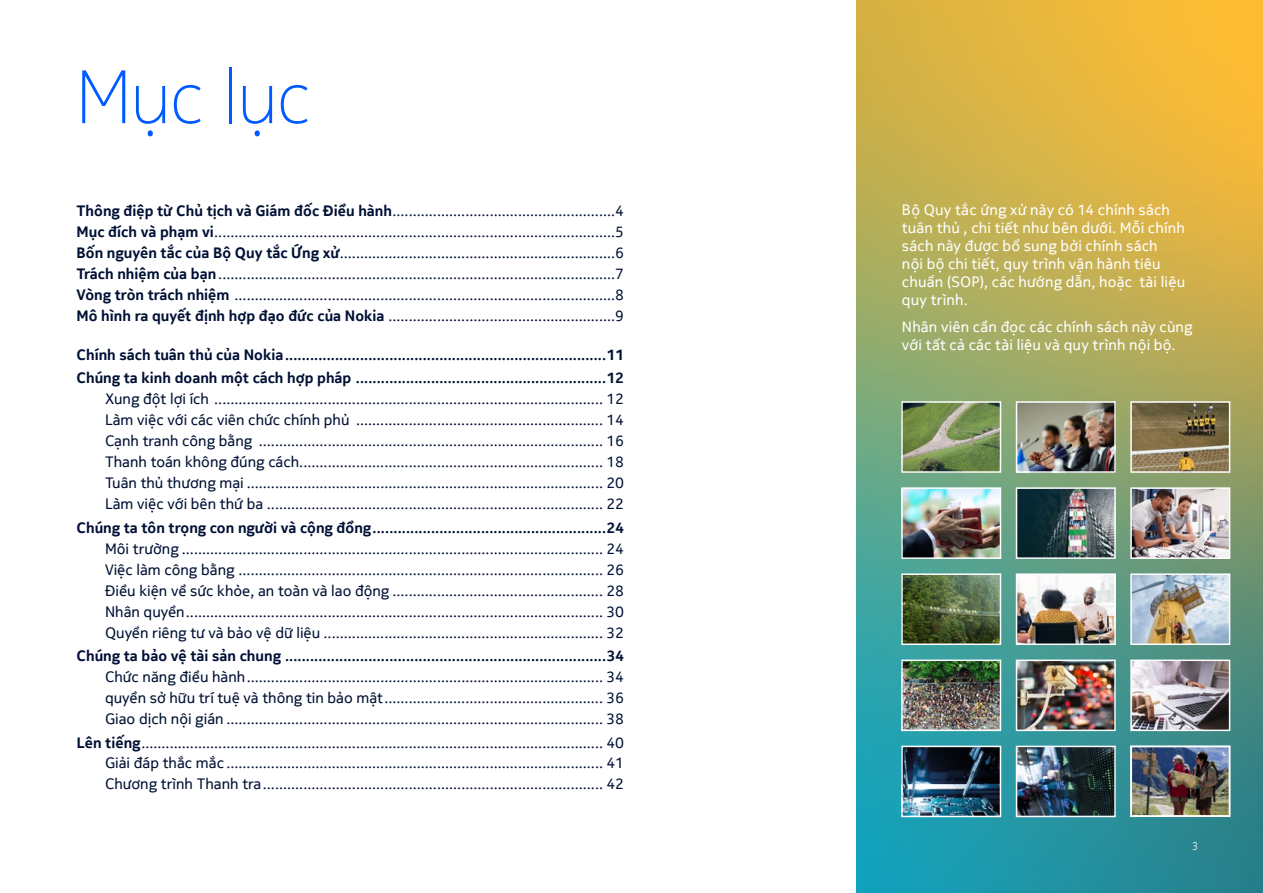
<style>
.page{position:relative;width:1263px;height:893px;background:#fff}
.page>*{position:absolute;margin:0;border:0;box-sizing:border-box;transform-origin:0 0}
.t1{font:200 75px "Nokia Pure Headline";color:#005aff}
.t2{font:15px/21px "Nokia Pure Text";color:#001135;text-align:justify}
.t3{font:700 15px/23.5px "Nokia Pure Text";color:#001135}
.t4{font:15px/18px "Nokia Pure Text";letter-spacing:.01em;color:#fff}
.t5{font:300 11.25px "Nokia Pure Text";color:#fff}
.s1{font-weight:500}
</style>
<div class="page">
<img style="left:857px;top:0;width:406px;height:893px">
<img style="left:1019px;top:490px;width:94px;height:66px">
<div style="left:1016px;top:487px;width:100px;height:72px;border:2px solid #fff"></div>
<img style="left:904px;top:404px;width:94px;height:66px">
<div style="left:901px;top:401px;width:100px;height:72px;border:2px solid #fff"></div>
<img style="left:1019px;top:404px;width:94px;height:66px">
<div style="left:1016px;top:401px;width:100px;height:72px;border:2px solid #fff"></div>
<img style="left:1133px;top:404px;width:94px;height:66px">
<div style="left:1130px;top:401px;width:100px;height:72px;border:2px solid #fff"></div>
<img style="left:904px;top:490px;width:94px;height:66px">
<div style="left:901px;top:487px;width:100px;height:72px;border:2px solid #fff"></div>
<img style="left:1133px;top:490px;width:94px;height:66px">
<div style="left:1130px;top:487px;width:100px;height:72px;border:2px solid #fff"></div>
<img style="left:904px;top:663px;width:94px;height:65px">
<div style="left:901px;top:660px;width:100px;height:71px;border:2px solid #fff"></div>
<img style="left:904px;top:576px;width:94px;height:66px">
<div style="left:901px;top:573px;width:100px;height:72px;border:2px solid #fff"></div>
<img style="left:1019px;top:576px;width:94px;height:66px">
<div style="left:1016px;top:573px;width:100px;height:72px;border:2px solid #fff"></div>
<img style="left:1133px;top:576px;width:94px;height:66px">
<div style="left:1130px;top:573px;width:100px;height:72px;border:2px solid #fff"></div>
<img style="left:1019px;top:663px;width:94px;height:65px">
<div style="left:1016px;top:660px;width:100px;height:71px;border:2px solid #fff"></div>
<img style="left:1133px;top:663px;width:94px;height:65px">
<div style="left:1130px;top:660px;width:100px;height:71px;border:2px solid #fff"></div>
<img style="left:904px;top:749px;width:94px;height:65px">
<div style="left:901px;top:746px;width:100px;height:71px;border:2px solid #fff"></div>
<img style="left:1019px;top:749px;width:94px;height:65px">
<div style="left:1016px;top:746px;width:100px;height:71px;border:2px solid #fff"></div>
<img style="left:1133px;top:748px;width:94px;height:66px">
<div style="left:1130px;top:745px;width:100px;height:72px;border:2px solid #fff"></div>
<h1 class="t1" style="left:77px;top:51px;width:235px">Mục lục</h1>
<p class="t2" style="left:77px;top:200px;width:549px"><span class="s1">Thông điệp từ Chủ tịch và Giám đốc Điều hành</span>.......................................................4<br><span class="s1">Mục đích và phạm vi</span>...................................................................................................5<br><span class="s1">Bốn nguyên tắc của Bộ Quy tắc Ứng xử</span>....................................................................6<br><span class="s1">Trách nhiệm của bạn</span>..................................................................................................7<br><span class="s1">Vòng tròn trách nhiệm</span> ..............................................................................................8<br><span class="s1">Mô hình ra quyết định hợp đạo đức của Nokia</span> ........................................................9</p>
<p class="t3" style="left:77px;top:343px;width:549px">Chính sách tuân thủ của Nokia.............................................................................11<br>Chúng ta kinh doanh một cách hợp pháp ............................................................12</p>
<p class="t2" style="left:105px;top:388px;width:521px">Xung đột lợi ích ................................................................................................ 12<br>Làm việc với các viên chức chính phủ ............................................................. 14<br>Cạnh tranh công bằng ..................................................................................... 16<br>Thanh toán không đúng cách........................................................................... 18<br>Tuân thủ thương mại ........................................................................................ 20<br>Làm việc với bên thứ ba ................................................................................... 22</p>
<p class="t3" style="left:77px;top:516px;width:549px">Chúng ta tôn trọng con người và cộng đồng........................................................24</p>
<p class="t2" style="left:105px;top:538px;width:521px">Môi trường ........................................................................................................ 24<br>Việc làm công bằng .......................................................................................... 26<br>Điều kiện về sức khỏe, an toàn và lao động .................................................... 28<br>Nhân quyền....................................................................................................... 30<br>Quyền riêng tư và bảo vệ dữ liệu ..................................................................... 32</p>
<p class="t3" style="left:77px;top:644px;width:549px">Chúng ta bảo vệ tài sản chung .............................................................................34</p>
<p class="t2" style="left:105px;top:666px;width:521px">Chức năng điều hành........................................................................................ 34 quyền sở hữu trí tuệ và thông tin bảo mật...................................................... 36<br>Giao dịch nội gián ............................................................................................. 38</p>
<p class="t2" style="left:105px;top:732px;width:521px;text-indent:-28px"><span class="s1">Lên tiếng</span>.................................................................................................................. 40<br>Giải đáp thắc mắc ............................................................................................. 41<br>Chương trình Thanh tra.................................................................................... 42</p>
<p class="t4" style="left:902px;top:201px;width:285px">Bộ Quy tắc ứng xử này có 14 chính sách tuân thủ , chi tiết như bên dưới. Mỗi chính sách này được bổ sung bởi chính sách<br>nội bộ chi tiết, quy trình vận hành tiêu chuẩn (SOP), các hướng dẫn, hoặc tài liệu quy trình.</p>
<p class="t4" style="left:902px;top:318px;width:292px">Nhân viên cần đọc các chính sách này cùng với tất cả các tài liệu và quy trình nội bộ.</p>
<p class="t5" style="left:1192px;top:839px;width:8px">3</p>
</div>
